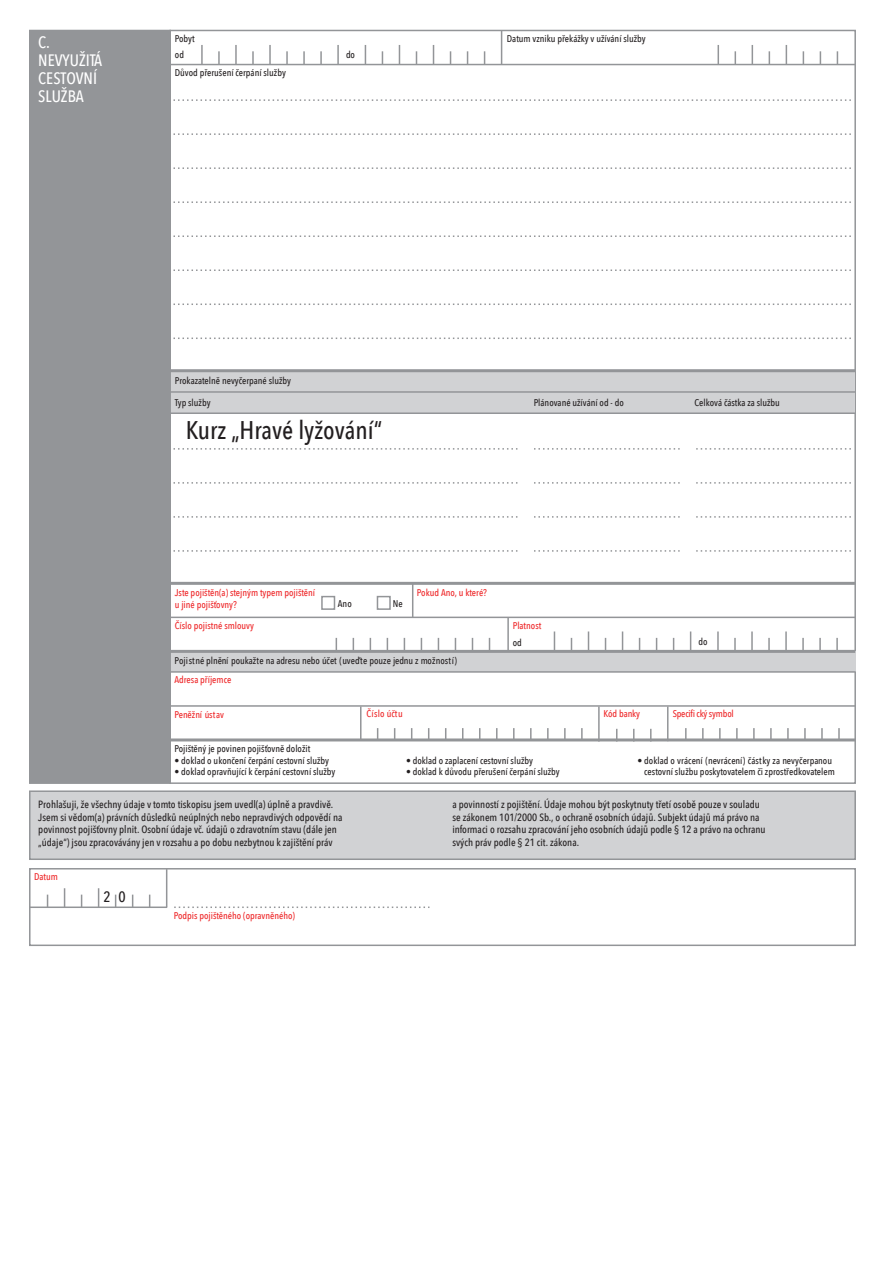
<style>
.page{position:relative;width:885px;height:1263px;background:#fff}
.page>*{position:absolute;margin:0;border:0;box-sizing:border-box;transform-origin:0 0}
.t1{font:500 25.5px "Avenir Next Condensed";color:#231f20}
.t2{font:500 16.5px/18px "Avenir Next Condensed";color:#fff}
.t3{font:500 15px "Avenir Next Condensed";color:#231f20}
.t4{font:500 10.5px/12.6px "Avenir Next Condensed";color:#231f20}
.t5{font:500 9.75px/16.5px "Avenir Next Condensed";color:#231f20}
.t6{font:500 9.75px/11.7px "Avenir Next Condensed";color:#ee2628}
.t7{font:500 9.75px "Avenir Next Condensed";letter-spacing:-.02em;color:#ee2628}
.s1{color:#231f20}
</style>
<div class="page">
<div style="left:169px;top:371px;width:685px;height:42px;background:#d1d2d4"></div>
<svg style="left:488px;top:638px;width:2px;height:12px"></svg>
<svg style="left:471px;top:638px;width:2px;height:12px"></svg>
<svg style="left:454px;top:638px;width:2px;height:12px"></svg>
<svg style="left:437px;top:638px;width:2px;height:12px"></svg>
<svg style="left:420px;top:638px;width:2px;height:12px"></svg>
<svg style="left:403px;top:638px;width:2px;height:12px"></svg>
<svg style="left:386px;top:638px;width:2px;height:12px"></svg>
<svg style="left:369px;top:638px;width:2px;height:12px"></svg>
<svg style="left:352px;top:638px;width:2px;height:12px"></svg>
<svg style="left:335px;top:638px;width:2px;height:12px"></svg>
<hr style="left:170px;top:64px;width:685px;height:1px;background:#939598">
<hr style="left:170px;top:369px;width:685px;height:3px;background:#939598">
<hr style="left:170px;top:391px;width:685px;height:2px;background:#939598">
<hr style="left:170px;top:412px;width:685px;height:2px;background:#939598">
<hr style="left:170px;top:617px;width:685px;height:1px;background:#939598">
<svg style="left:173px;top:167px;width:677px;height:2px"></svg>
<svg style="left:173px;top:201px;width:677px;height:2px"></svg>
<svg style="left:173px;top:235px;width:677px;height:2px"></svg>
<svg style="left:173px;top:269px;width:677px;height:2px"></svg>
<svg style="left:173px;top:303px;width:677px;height:2px"></svg>
<svg style="left:173px;top:338px;width:677px;height:1px"></svg>
<svg style="left:173px;top:133px;width:677px;height:2px"></svg>
<svg style="left:173px;top:99px;width:677px;height:2px"></svg>
<svg style="left:173px;top:448px;width:677px;height:2px"></svg>
<svg style="left:173px;top:482px;width:677px;height:2px"></svg>
<svg style="left:173px;top:516px;width:677px;height:2px"></svg>
<svg style="left:173px;top:550px;width:677px;height:2px"></svg>
<svg style="left:320px;top:51px;width:2px;height:13px"></svg>
<svg style="left:303px;top:51px;width:2px;height:13px"></svg>
<svg style="left:286px;top:51px;width:2px;height:13px"></svg>
<svg style="left:252px;top:51px;width:2px;height:13px"></svg>
<svg style="left:269px;top:45px;width:2px;height:19px"></svg>
<svg style="left:235px;top:45px;width:2px;height:19px"></svg>
<svg style="left:218px;top:51px;width:2px;height:13px"></svg>
<svg style="left:201px;top:45px;width:2px;height:19px"></svg>
<svg style="left:337px;top:45px;width:2px;height:19px"></svg>
<svg style="left:484px;top:51px;width:1px;height:13px"></svg>
<svg style="left:467px;top:51px;width:1px;height:13px"></svg>
<svg style="left:449px;top:51px;width:2px;height:13px"></svg>
<svg style="left:415px;top:51px;width:2px;height:13px"></svg>
<svg style="left:432px;top:45px;width:2px;height:19px"></svg>
<svg style="left:398px;top:45px;width:2px;height:19px"></svg>
<svg style="left:381px;top:51px;width:2px;height:13px"></svg>
<svg style="left:364px;top:45px;width:2px;height:19px"></svg>
<hr style="left:501px;top:30px;width:1px;height:34px;background:#939598">
<svg style="left:836px;top:51px;width:2px;height:13px"></svg>
<svg style="left:819px;top:51px;width:2px;height:13px"></svg>
<svg style="left:802px;top:51px;width:2px;height:13px"></svg>
<svg style="left:768px;top:51px;width:2px;height:13px"></svg>
<svg style="left:785px;top:45px;width:2px;height:19px"></svg>
<svg style="left:751px;top:45px;width:2px;height:19px"></svg>
<svg style="left:734px;top:51px;width:2px;height:13px"></svg>
<svg style="left:717px;top:45px;width:2px;height:19px"></svg>
<div style="left:321px;top:596px;width:14px;height:14px;border:2px solid #939598"></div>
<div style="left:376px;top:596px;width:15px;height:14px;border:2px solid #939598"></div>
<div style="left:520px;top:423px;width:13px;height:147px;background:#fff"></div>
<div style="left:681px;top:423px;width:13px;height:147px;background:#fff"></div>
<hr style="left:412px;top:583px;width:1px;height:35px;background:#939598">
<hr style="left:507px;top:617px;width:2px;height:35px;background:#939598">
<hr style="left:170px;top:582px;width:685px;height:3px;background:#939598">
<svg style="left:672px;top:638px;width:2px;height:12px"></svg>
<svg style="left:655px;top:638px;width:2px;height:12px"></svg>
<svg style="left:638px;top:638px;width:2px;height:12px"></svg>
<svg style="left:604px;top:638px;width:2px;height:12px"></svg>
<hr style="left:621px;top:631px;width:2px;height:20px;background:#939598">
<hr style="left:587px;top:631px;width:2px;height:20px;background:#939598">
<svg style="left:570px;top:638px;width:2px;height:12px"></svg>
<hr style="left:553px;top:631px;width:2px;height:20px;background:#939598">
<hr style="left:689px;top:631px;width:2px;height:20px;background:#939598">
<svg style="left:836px;top:638px;width:1px;height:12px"></svg>
<svg style="left:819px;top:638px;width:1px;height:12px"></svg>
<svg style="left:802px;top:638px;width:1px;height:12px"></svg>
<svg style="left:768px;top:638px;width:1px;height:12px"></svg>
<svg style="left:785px;top:631px;width:1px;height:19px"></svg>
<svg style="left:751px;top:631px;width:1px;height:19px"></svg>
<svg style="left:734px;top:638px;width:1px;height:12px"></svg>
<svg style="left:717px;top:631px;width:1px;height:19px"></svg>
<hr style="left:171px;top:705px;width:684px;height:2px;background:#939598">
<div style="left:170px;top:651px;width:685px;height:21px;background:#d1d2d4"></div>
<hr style="left:598px;top:706px;width:1px;height:35px;background:#939598">
<hr style="left:360px;top:706px;width:1px;height:34px;background:#939598">
<hr style="left:667px;top:706px;width:1px;height:35px;background:#939598">
<hr style="left:171px;top:671px;width:684px;height:2px;background:#939598">
<div style="left:30px;top:30px;width:140px;height:753px;background:#939598"></div>
<div style="left:29px;top:30px;width:142px;height:754px;border:2px solid #939598"></div>
<hr style="left:170px;top:650px;width:685px;height:3px;background:#939598">
<hr style="left:167px;top:738px;width:688px;height:3px;background:#939598">
<div style="left:29px;top:868px;width:826px;height:78px;border:2px solid #939598"></div>
<hr style="left:166px;top:869px;width:1px;height:38px;background:#939598">
<svg style="left:98px;top:888px;width:1px;height:18px"></svg>
<svg style="left:64px;top:888px;width:1px;height:18px"></svg>
<hr style="left:30px;top:906px;width:137px;height:2px;background:#939598">
<svg style="left:174px;top:906px;width:255px;height:2px"></svg>
<div style="left:30px;top:791px;width:825px;height:68px;background:#d1d2d4"></div>
<div style="left:29px;top:790px;width:826px;height:70px;border:2px solid #939598"></div>
<p class="t2" style="left:38px;top:33px;width:65px">C.<br>NEVYUŽITÁ<br>CESTOVNÍ<br>SLUŽBA</p>
<p class="t5" style="left:175px;top:30px;width:21px">Pobyt od</p>
<p class="t5" style="left:175px;top:65px;width:113px">Důvod přerušení čerpání služby</p>
<p class="t5" style="left:346px;top:47px;width:10px">do</p>
<p class="t5" style="left:507px;top:30px;width:140px">Datum vzniku překážky v užívání služby</p>
<p class="t5" style="left:175px;top:372px;width:118px">Prokazatelně nevyčerpané služby</p>
<p class="t5" style="left:175px;top:394px;width:37px">Typ služby</p>
<p class="t5" style="left:533px;top:394px;width:92px">Plánované užívání od - do</p>
<p class="t5" style="left:694px;top:394px;width:87px">Celková částka za službu</p>
<p class="t1" style="left:186px;top:415px;width:198px">Kurz „Hravé lyžování“</p>
<p class="t6" style="left:175px;top:587px;width:142px">Jste pojištěn(a) stejným typem pojištění u jiné pojišťovny?</p>
<p class="t6" style="left:175px;top:620px;width:81px">Číslo pojistné smlouvy</p>
<p class="t5" style="left:338px;top:595px;width:15px">Ano</p>
<p class="t5" style="left:393px;top:595px;width:11px">Ne</p>
<p class="t6" style="left:417px;top:587px;width:72px">Pokud Ano, u které?</p>
<p class="t5" style="left:174px;top:652px;width:284px">Pojistné plnění poukažte na adresu nebo účet (uveďte pouze jednu z možností)</p>
<p class="t6" style="left:512px;top:618px;width:30px;line-height:16.5px">Platnost <span class="s1">od</span></p>
<p class="t5" style="left:698px;top:633px;width:11px">do</p>
<p class="t6" style="left:174px;top:674px;width:58px">Adresa příjemce</p>
<p class="t6" style="left:174px;top:709px;width:51px">Peněžní ústav</p>
<p class="t5" style="left:174px;top:740px;width:137px">Pojištěný je povinen pojišťovně doložit</p>
<p class="t5" style="left:174px;top:752px;width:156px">• doklad o ukončení čerpání cestovní služby</p>
<p class="t5" style="left:174px;top:764px;width:162px">• doklad opravňující k čerpání cestovní služby</p>
<p class="t6" style="left:366px;top:708px;width:38px">Číslo účtu</p>
<p class="t6" style="left:603px;top:708px;width:38px">Kód banky</p>
<p class="t7" style="left:672px;top:708px;width:63px">Specifi cký symbol</p>
<p class="t5" style="left:406px;top:752px;width:128px">• doklad o zaplacení cestovní služby</p>
<p class="t5" style="left:406px;top:764px;width:155px">• doklad k důvodu přerušení čerpání služby</p>
<p class="t5" style="left:637px;top:754px;width:199px;line-height:11.7px;text-align:right">• doklad o vrácení (nevrácení) částky za nevyčerpanou cestovní službu poskytovatelem či zprostředkovatelem</p>
<p class="t4" style="left:38px;top:798px;width:305px">Prohlašuji, že všechny údaje v tomto tiskopisu jsem uvedl(a) úplně a pravdivě.<br>Jsem si vědom(a) právních důsledků neúplných nebo nepravdivých odpovědí na povinnost pojišťovny plnit. Osobní údaje vč. údajů o zdravotním stavu (dále jen „údaje“) jsou zpracovávány jen v rozsahu a po dobu nezbytnou k zajištění práv</p>
<p class="t4" style="left:452px;top:798px;width:314px">a povinností z pojištění. Údaje mohou být poskytnuty třetí osobě pouze v souladu se zákonem 101/2000 Sb., o ochraně osobních údajů. Subjekt údajů má právo na informaci o rozsahu zpracování jeho osobních údajů podle § 12 a právo na ochranu svých práv podle § 21 cit. zákona.</p>
<p class="t6" style="left:34px;top:870px;width:25px">Datum</p>
<p class="t3" style="left:103px;top:887px;width:24px">2 0</p>
<p class="t6" style="left:174px;top:909px;width:123px">Podpis pojištěného (opravněného)</p>
</div>
